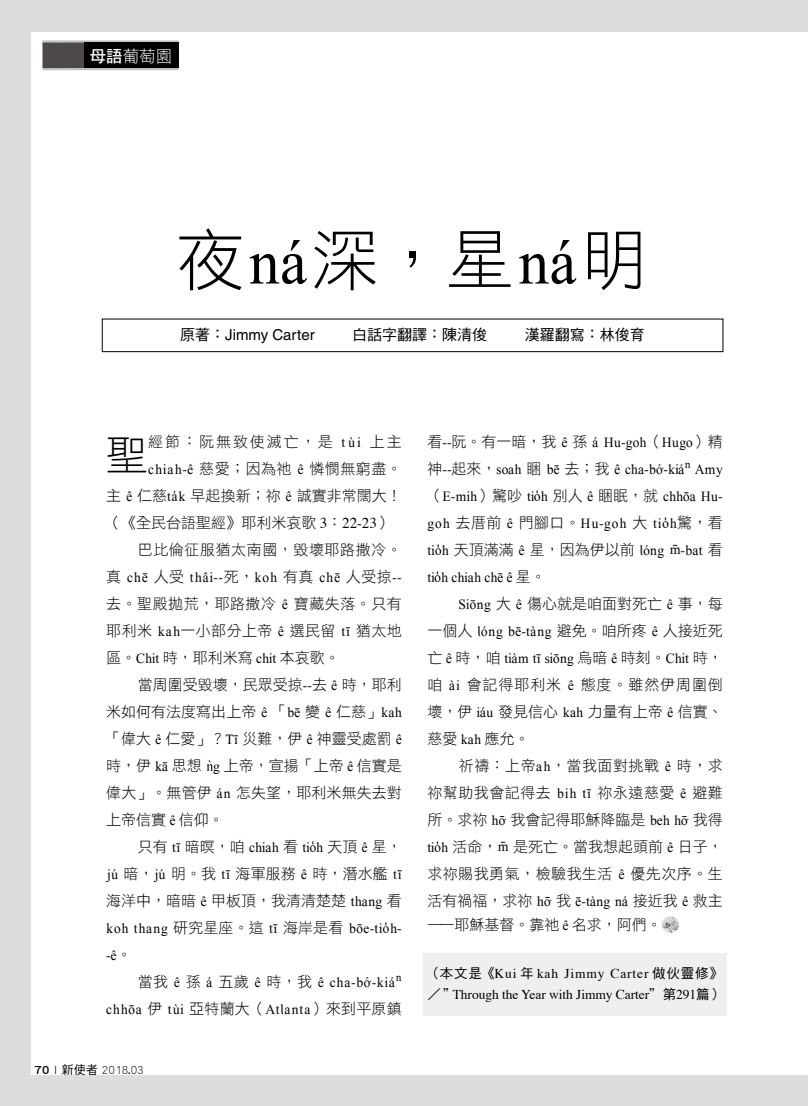
<style>
.page{position:relative;width:808px;height:1106px;background:#fff}
.page>*{position:absolute;margin:0;border:0;box-sizing:border-box;transform-origin:0 0}
.t1{font:67.5px "DF Hei Std W3";color:#000}
.t2{font:42px "DF Hei Std W3";color:#000}
.t3{font:16.5px "DF Hei Std W3";color:#fff}
.t4{font:15px/27px "DF Hei Std W3";color:#000;text-align:justify}
.t5{font:15px/27px "Taiwanese Serif";letter-spacing:.015em;color:#000;text-align:justify}
.t6{font:15px/27px "Taiwanese Serif";letter-spacing:.05em;color:#000;text-align:right}
.t7{font:15px/27px "Taiwanese Serif";letter-spacing:.04em;color:#000}
.t8{font:15px "Taiwanese Serif";letter-spacing:.06em;color:#000}
.t9{font:15px "DF Hei Std W3";letter-spacing:.03em;color:#000}
.t10{font:15px "DF Hei Std W5";color:#000}
.t11{font:15px "DF Hei Std W3";letter-spacing:.04em;color:#000}
.t12{font:15px "DF Hei Std W3";letter-spacing:.13em;color:#000}
.t13{font:15px "Helvetica";color:#000}
.t14{font:13.5px/21px "Times";letter-spacing:-.005em;color:#000}
.t15{font:12px "DF Hei Std W3";color:#000;scale:1.2 1}
.s1{font-family:"DF Hei Std W7"}
.s2{font-family:"Taiwanese Serif"}
.s3{font-family:"DF Hei Std W5"}
.s4{font-family:"Times"}
.s5{font-family:"DF Hei Std W3"}
</style>
<div class="page">
<div style="left:0;top:0;width:807px;height:1106px;background:#dcdddd"></div>
<div style="left:32px;top:32px;width:776px;height:1042px;background:#fff"></div>
<svg style="left:43px;top:40px;width:136px;height:3px"></svg>
<div style="left:43px;top:65px;width:136px;height:5px;background:#bfc0c0"></div>
<div style="left:84px;top:43px;width:95px;height:25px;background:#000"></div>
<div style="left:43px;top:43px;width:41px;height:25px;background:#4c4948"></div>
<div style="left:102px;top:319px;width:621px;height:33px;border:1px solid #000"></div>
<div style="left:423px;top:953px;width:304px;height:62px;background:#efefef"></div>
<svg style="left:206px;top:760px;width:7px;height:10px"></svg>
<img style="left:662px;top:916px;width:17px;height:17px;border-radius:9px">
<p class="t3" style="left:90px;top:47px;width:84px"><span class="s1">母語</span>葡萄園</p>
<h1 class="t1" style="left:177px;top:223px;width:473px">夜<span class="s2">ná</span>深，星<span class="s2">ná</span>明</h1>
<p class="t13" style="left:180px;top:326px;width:136px"><span class="s3">原著：</span>Jimmy Carter</p>
<p class="t10" style="left:352px;top:326px;width:136px">白話字翻譯：陳清俊</p>
<p class="t10" style="left:525px;top:326px;width:121px">漢羅翻寫：林俊育</p>
<h2 class="t2" style="left:106px;top:432px;width:43px">聖</h2>
<p class="t12" style="left:148px;top:433px;width:255px">經節：阮無致使滅亡，是 <span class="s2">tùi</span> 上主</p>
<p class="t9" style="left:148px;top:460px;width:255px"><span class="s2">chiah-ê</span> 慈愛；因為祂 <span class="s2">ê</span> 憐憫無窮盡。</p>
<p class="t4" style="left:106px;top:481px;width:297px">主 <span class="s2">ê</span> 仁慈<span class="s2">tãk</span> 早起換新；祢 <span class="s2">ê</span> 誠實非常闊大！</p>
<p class="t4" style="left:106px;top:508px;width:287px">（《全民台語聖經》耶利米哀歌 <span class="s4">3</span>：<span class="s4">22</span><span class="s2">-</span><span class="s4">23</span>）</p>
<p class="t11" style="left:138px;top:541px;width:266px">巴比倫征服猶太南國，毀壞耶路撒冷。</p>
<p class="t8" style="left:106px;top:568px;width:297px"><span class="s5">真</span> chë <span class="s5">人受</span> thâi--<span class="s5">死，</span>koh <span class="s5">有真</span> chë <span class="s5">人受掠</span>--</p>
<p class="t4" style="left:106px;top:589px;width:297px">去。聖殿拋荒，耶路撒冷 <span class="s2">ê</span> 寶藏失落。只有耶利米 <span class="s2">kah</span>一小部分上帝 <span class="s2">ê</span> 選民留 <span class="s2">tī</span> 猶太地區。<span class="s2">Chit</span> 時，耶利米寫 <span class="s2">chit</span> 本哀歌。</p>
<p class="t4" style="left:106px;top:670px;width:297px;text-indent:32px">當周圍受毀壞，民眾受掠<span class="s2">--</span>去 <span class="s2">ê</span> 時，耶利米如何有法度寫出上帝 <span class="s2">ê</span> 「<span class="s2">bë</span> 變 <span class="s2">ê</span> 仁慈」<span class="s2">kah</span>「偉大 <span class="s2">ê</span> 仁愛」？<span class="s2">Tī</span> 災難，伊 <span class="s2">ê</span> 神靈受處罰 <span class="s2">ê</span>時，伊 <span class="s2">kä</span> 思想 <span class="s2">g</span> 上帝，宣揚「上帝 <span class="s2">ê</span> 信實是偉大」。無管伊 <span class="s2">án</span> 怎失望，耶利米無失去對上帝信實 <span class="s2">ê</span> 信仰。</p>
<p class="t5" style="left:138px;top:833px;width:266px"><span class="s5">只有</span> tī <span class="s5">暗暝，咱</span> chiah <span class="s5">看</span> tiõh <span class="s5">天頂</span> ê <span class="s5">星，</span></p>
<p class="t4" style="left:106px;top:859px;width:297px"><span class="s2">jú</span> 暗，<span class="s2">jú</span> 明。我 <span class="s2">tī</span> 海軍服務 <span class="s2">ê</span> 時，潛水艦 <span class="s2">tī</span>海洋中，暗暗 <span class="s2">ê</span> 甲板頂，我清清楚楚 <span class="s2">thang</span> 看</p>
<p class="t7" style="left:106px;top:914px;width:297px">koh thang <span class="s5">研究星座。這</span> tī <span class="s5">海岸是看</span> böe-tiõh--ê<span class="s5">。</span></p>
<p class="t6" style="left:106px;top:968px;width:297px"><span class="s5">當我</span> ê <span class="s5">孫</span> á <span class="s5">五歲</span> ê <span class="s5">時，我</span> ê cha-b¯-kiá<sup>n </sup>chhöa <span class="s5">伊</span> tùi <span class="s5">亞特蘭大（</span>Atlanta<span class="s5">）來到平原鎮</span></p>
<p class="t15" style="left:34px;top:1063px;width:93px"><span class="s1">70</span> | <span class="s3">新使者</span> 2018.03</p>
<p class="t5" style="left:427px;top:428px;width:297px"><span class="s5">看</span>--<span class="s5">阮。有一暗，我</span> ê <span class="s5">孫</span> á Hu-goh<span class="s5">（</span>Hugo<span class="s5">）精神</span>--<span class="s5">起來，</span>soah <span class="s5">睏</span> bë <span class="s5">去；我</span> ê cha-b¯-kiá<sup>n</sup> Amy<span class="s5">（</span>E-mih<span class="s5">）驚吵</span> tiõh <span class="s5">別人</span> ê <span class="s5">睏眠，就</span> chhöa Hu&shy;goh <span class="s5">去厝前</span> ê <span class="s5">門腳口。</span>Hu-goh <span class="s5">大</span> tiõh<span class="s5">驚，看</span>tiõh <span class="s5">天頂滿滿</span> ê <span class="s5">星，因為伊以前</span> lóng ˜-bat <span class="s5">看</span>tiõh chiah chë ê <span class="s5">星。</span></p>
<p class="t4" style="left:427px;top:589px;width:297px;text-align:right"><span class="s2">Siöng</span> 大 <span class="s2">ê</span> 傷心就是咱面對死亡 <span class="s2">ê</span> 事，每<br>一個人 <span class="s2">lóng bë-tàng</span> 避免。咱所疼 <span class="s2">ê</span> 人接近死</p>
<p class="t5" style="left:427px;top:644px;width:297px"><span class="s5">亡</span> ê <span class="s5">時，咱</span> tiàm tī siöng <span class="s5">烏暗</span> ê <span class="s5">時刻。</span>Chit <span class="s5">時，</span></p>
<p class="t4" style="left:427px;top:670px;width:297px">咱 <span class="s2">ài</span> 會記得耶利米 <span class="s2">ê</span> 態度。雖然伊周圍倒壞，伊 <span class="s2">iáu</span> 發見信心 <span class="s2">kah</span> 力量有上帝 <span class="s2">ê</span> 信實、慈愛 <span class="s2">kah</span> 應允。</p>
<p class="t4" style="left:427px;top:751px;width:297px;text-indent:32px">祈禱：上帝<span class="s2">ah</span>，當我面對挑戰 <span class="s2">ê</span> 時，求祢幫助我會記得去 <span class="s2">bih tī</span> 祢永遠慈愛 <span class="s2">ê</span> 避難所。求祢 <span class="s2">h³</span> 我會記得耶穌降臨是 <span class="s2">beh h³</span> 我得<span class="s2">tiõh</span> 活命，<span class="s2">˜</span> 是死亡。當我想起頭前 <span class="s2">ê</span> 日子，求祢賜我勇氣，檢驗我生活 <span class="s2">ê</span> 優先次序。生活有禍福，求祢 <span class="s2">h³</span> 我 <span class="s2">ë-tàng ná</span> 接近我 <span class="s2">ê</span> 救主</p>
<p class="t4" style="left:427px;top:910px;width:236px">——耶穌基督。靠祂 <span class="s2">ê</span> 名求，阿們。</p>
<p class="t14" style="left:427px;top:961px;width:297px"><span class="s3">（本文是《</span>Kui <span class="s3">年</span> kah Jimmy Carter <span class="s3">做伙靈修》／ ”</span>Through the Year with Jimmy Carter<span class="s3">”第</span>291<span class="s3">篇）</span></p>
</div>
